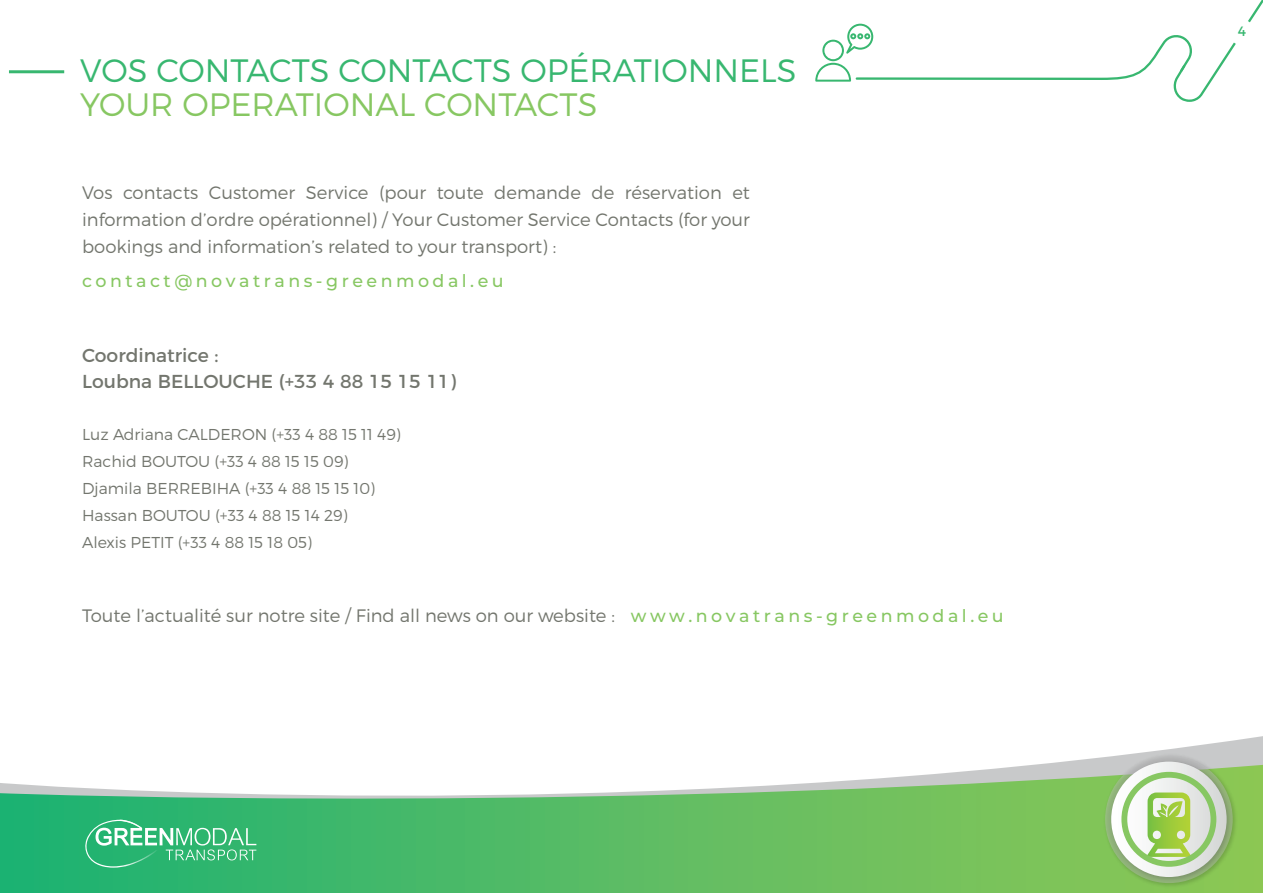
<style>
.page{position:relative;width:1263px;height:893px;background:#fff}
.page>*{position:absolute;margin:0;border:0;box-sizing:border-box;transform-origin:0 0}
.t1{font:300 32.4px "Montserrat";color:#38b770}
.t2{font:300 32.4px "Montserrat";color:#87c762}
.t3{font:18.75px "Montserrat";color:#73766e}
.t4{font:300 18px/27px "Montserrat";color:#73766e;text-align:justify}
.t5{font:500 17.4px "Montserrat";letter-spacing:.2em;color:#87c762}
.t6{font:300 15.75px/27px "Montserrat";color:#73766e}
.t7{font:13.5px "Montserrat";color:#38b770}
.s1{font-weight:500;font-size:17.4px;color:#87c762}
</style>
<div class="page">
<hr style="left:9px;top:70px;width:55px;height:3px;background:#38b770">
<svg style="left:815px;top:0;width:448px;height:102px"></svg>
<svg style="left:1033px;top:736px;width:230px;height:29px"></svg>
<svg style="left:0;top:765px;width:1263px;height:128px"></svg>
<img style="left:1101px;top:752px;width:139px;height:138px">
<svg style="left:1105px;top:755px;width:128px;height:128px;background:#99b088"></svg>
<svg style="left:1111px;top:762px;width:115px;height:115px"></svg>
<svg style="left:1121px;top:772px;width:95px;height:95px"></svg>
<svg style="left:85px;top:820px;width:171px;height:48px;background:#4ec187"></svg>
<div style="left:1229px;top:20px;width:26px;height:25px;background:#fff;border-radius:50%"></div>
<h1 class="t1" style="left:80px;top:50px;width:718px">VOS CONTACTS CONTACTS OPÉRATIONNELS</h1>
<h1 class="t2" style="left:80px;top:85px;width:519px">YOUR OPERATIONAL CONTACTS</h1>
<p class="t4" style="left:82px;top:179px;width:669px">Vos contacts Customer Service (pour toute demande de réservation et information d’ordre opérationnel) / Your Customer Service Contacts (for your bookings and information’s related to your transport) :</p>
<p class="t5" style="left:82px;top:269px;width:423px">contact@novatrans-greenmodal.eu</p>
<p class="t3" style="left:82px;top:340px;width:138px">Coordinatrice :</p>
<p class="t3" style="left:82px;top:366px;width:375px">Loubna BELLOUCHE (+33 4 88 15 15 11)</p>
<p class="t6" style="left:82px;top:421px;width:320px">Luz Adriana CALDERON (+33 4 88 15 11 49)<br>Rachid BOUTOU (+33 4 88 15 15 09)<br>Djamila BERREBIHA (+33 4 88 15 15 10)<br>Hassan BOUTOU (+33 4 88 15 14 29)<br>Alexis PETIT (+33 4 88 15 18 05)</p>
<p class="t4" style="left:82px;top:602px;width:923px">Toute l’actualité sur notre site / Find all news on our website : <span class="s1">w w w . n o v a t r a n s - g r e e n m o d a l . e u</span></p>
<p class="t7" style="left:1238px;top:21px;width:10px">4</p>
</div>
